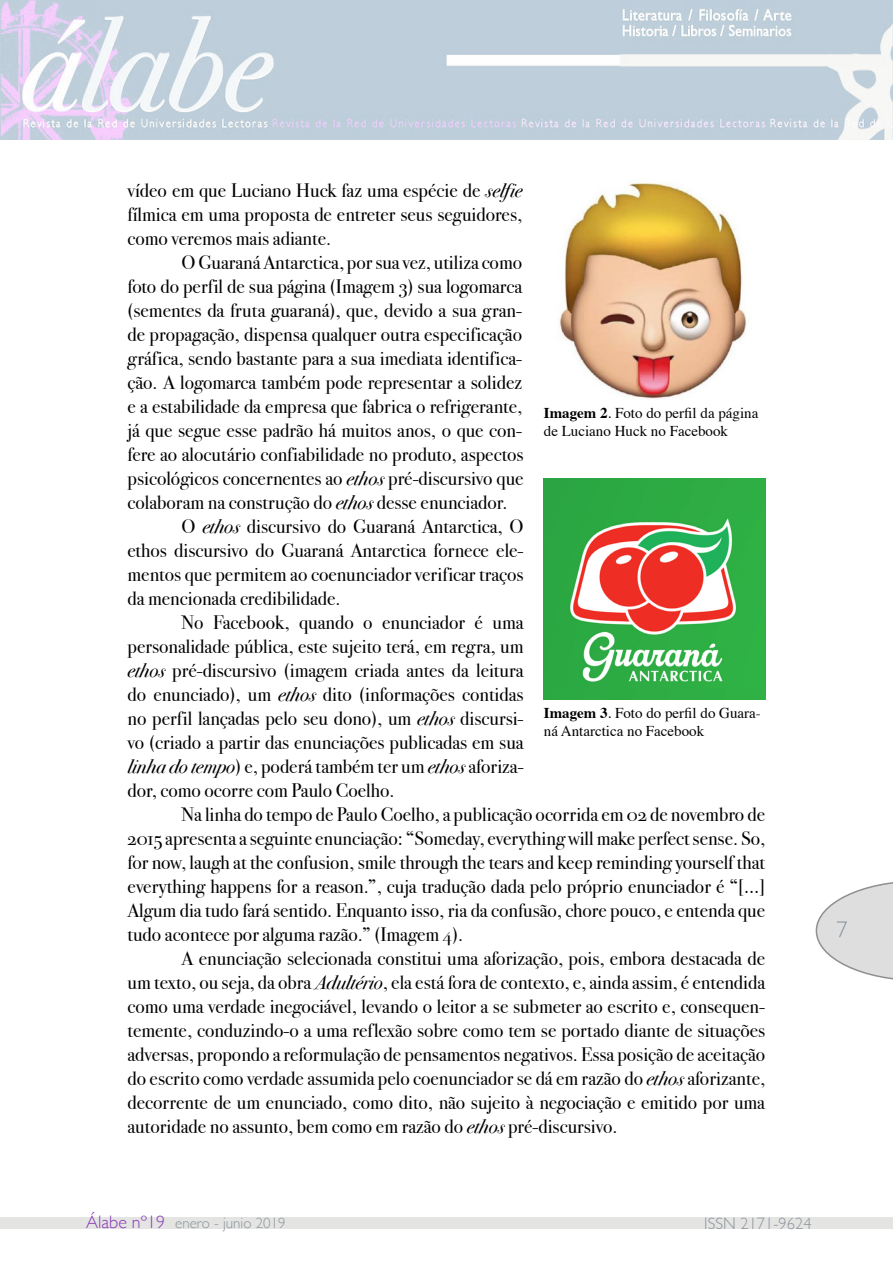
<style>
.page{position:relative;width:893px;height:1263px;background:#fff}
.page>*{position:absolute;margin:0;border:0;box-sizing:border-box;transform-origin:0 0}
.t1{font:300 22.5px "Gill Sans";color:#8a949d}
.t2{font:19.5px/24px "Bodoni Svty Two OSITCTT Book";color:#000;text-align:justify}
.t3{font:300 16.5px "Gill Sans";color:#8c959c}
.t4{font:15px/18px "Times";color:#000}
.t5{font:300 15px "Gill Sans";color:#8c959c}
.s1{font-family:"Bodoni Svty Two OSITCTT Book It"}
.s2{font-weight:700}
.s3{font-size:18px;color:#893ab6}
</style>
<div class="page">
<svg style="left:816px;top:882px;width:77px;height:98px"></svg>
<img style="left:0;top:0;width:893px;height:139px">
<div style="left:0;top:1218px;width:893px;height:11px;background:#e4e4e3"></div>
<img style="left:560px;top:183px;width:187px;height:216px">
<img style="left:544px;top:478px;width:221px;height:221px">
<p class="t2" style="left:128px;top:178px;width:396px">vídeo em que Luciano Huck faz uma espécie de <span class="s1">selfie </span>fílmica em uma proposta de entreter seus seguidores, como veremos mais adiante.</p>
<p class="t2" style="left:182px;top:250px;width:342px">O Guaraná Antarctica, por sua vez, utiliza como</p>
<p class="t2" style="left:128px;top:274px;width:396px">foto do perfil de sua página (Imagem 3) sua logomarca</p>
<p class="t2" style="left:128px;top:298px;width:396px">(sementes da fruta guaraná), que, devido a sua gran-</p>
<p class="t2" style="left:128px;top:322px;width:396px">de propagação, dispensa qualquer outra especificação</p>
<p class="t2" style="left:128px;top:346px;width:396px">gráfica, sendo bastante para a sua imediata identifica-</p>
<p class="t2" style="left:128px;top:370px;width:396px">ção. A logomarca também pode representar a solidez</p>
<p class="t2" style="left:128px;top:394px;width:396px">e a estabilidade da empresa que fabrica o refrigerante,</p>
<p class="t2" style="left:128px;top:418px;width:396px">já que segue esse padrão há muitos anos, o que con-</p>
<p class="t2" style="left:128px;top:442px;width:397px">fere ao alocutário confiabilidade no produto, aspectos</p>
<p class="t2" style="left:128px;top:466px;width:398px">psicológicos concernentes ao <span class="s1">ethos</span> pré-discursivo que</p>
<p class="t2" style="left:128px;top:490px;width:381px">colaboram na construção do <span class="s1">ethos</span> desse enunciador.</p>
<p class="t2" style="left:182px;top:514px;width:343px">O <span class="s1">ethos</span> discursivo do Guaraná Antarctica, O</p>
<p class="t2" style="left:128px;top:538px;width:397px">ethos discursivo do Guaraná Antarctica fornece ele-</p>
<p class="t2" style="left:128px;top:562px;width:398px">mentos que permitem ao coenunciador verificar traços</p>
<p class="t2" style="left:128px;top:586px;width:214px">da mencionada credibilidade.</p>
<p class="t2" style="left:182px;top:610px;width:344px">No Facebook, quando o enunciador é uma</p>
<p class="t2" style="left:128px;top:634px;width:397px">personalidade pública, este sujeito terá, em regra, um</p>
<p class="t2" style="left:128px;top:658px;width:397px"><span class="s1">ethos</span> pré-discursivo (imagem criada antes da leitura</p>
<p class="t2" style="left:128px;top:682px;width:397px">do enunciado), um <span class="s1">ethos</span> dito (informações contidas</p>
<p class="t2" style="left:128px;top:706px;width:398px">no perfil lançadas pelo seu dono), um <span class="s1">ethos</span> discursi-</p>
<p class="t2" style="left:128px;top:730px;width:398px">vo (criado a partir das enunciações publicadas em sua</p>
<p class="t2" style="left:128px;top:754px;width:398px"><span class="s1">linha do tempo</span>) e, poderá também ter um <span class="s1">ethos</span> aforiza-</p>
<p class="t2" style="left:128px;top:778px;width:269px">dor, como ocorre com Paulo Coelho.</p>
<p class="t2" style="left:182px;top:802px;width:585px">Na linha do tempo de Paulo Coelho, a publicação ocorrida em 02 de novembro de</p>
<p class="t2" style="left:128px;top:827px;width:639px">2015 apresenta a seguinte enunciação: “Someday, everything will make perfect sense. So,</p>
<p class="t2" style="left:128px;top:851px;width:639px">for now, laugh at the confusion, smile through the tears and keep reminding yourself that</p>
<p class="t2" style="left:128px;top:875px;width:639px">everything happens for a reason.”, cuja tradução dada pelo próprio enunciador é “[…]</p>
<p class="t2" style="left:128px;top:899px;width:639px">Algum dia tudo fará sentido. Enquanto isso, ria da confusão, chore pouco, e entenda que</p>
<p class="t2" style="left:128px;top:923px;width:337px">tudo acontece por alguma razão.” (Imagem 4).</p>
<p class="t2" style="left:182px;top:947px;width:585px">A enunciação selecionada constitui uma aforização, pois, embora destacada de</p>
<p class="t2" style="left:128px;top:971px;width:639px">um texto, ou seja, da obra <span class="s1">Adultério</span>, ela está fora de contexto, e, ainda assim, é entendida</p>
<p class="t2" style="left:128px;top:995px;width:639px">como uma verdade inegociável, levando o leitor a se submeter ao escrito e, consequen-</p>
<p class="t2" style="left:128px;top:1019px;width:639px">temente, conduzindo-o a uma reflexão sobre como tem se portado diante de situações</p>
<p class="t2" style="left:128px;top:1043px;width:639px">adversas, propondo a reformulação de pensamentos negativos. Essa posição de aceitação</p>
<p class="t2" style="left:128px;top:1067px;width:639px">do escrito como verdade assumida pelo coenunciador se dá em razão do <span class="s1">ethos</span> aforizante,</p>
<p class="t2" style="left:128px;top:1091px;width:639px">decorrente de um enunciado, como dito, não sujeito à negociação e emitido por uma</p>
<p class="t2" style="left:128px;top:1115px;width:491px">autoridade no assunto, bem como em razão do <span class="s1">ethos</span> pré-discursivo.</p>
<p class="t4" style="left:544px;top:403px;width:216px"><span class="s2">Imagem 2</span>. Foto do perfil da página de Luciano Huck no Facebook</p>
<p class="t4" style="left:544px;top:703px;width:219px"><span class="s2">Imagem 3</span>. Foto do perfil do Guara&shy;ná Antarctica no Facebook</p>
<p class="t1" style="left:837px;top:912px;width:13px">7</p>
<p class="t5" style="left:86px;top:1211px;width:201px"><span class="s3">Álabe nº19</span> enero - junio 2019</p>
<p class="t3" style="left:704px;top:1211px;width:109px">ISSN 2171-9624</p>
</div>
